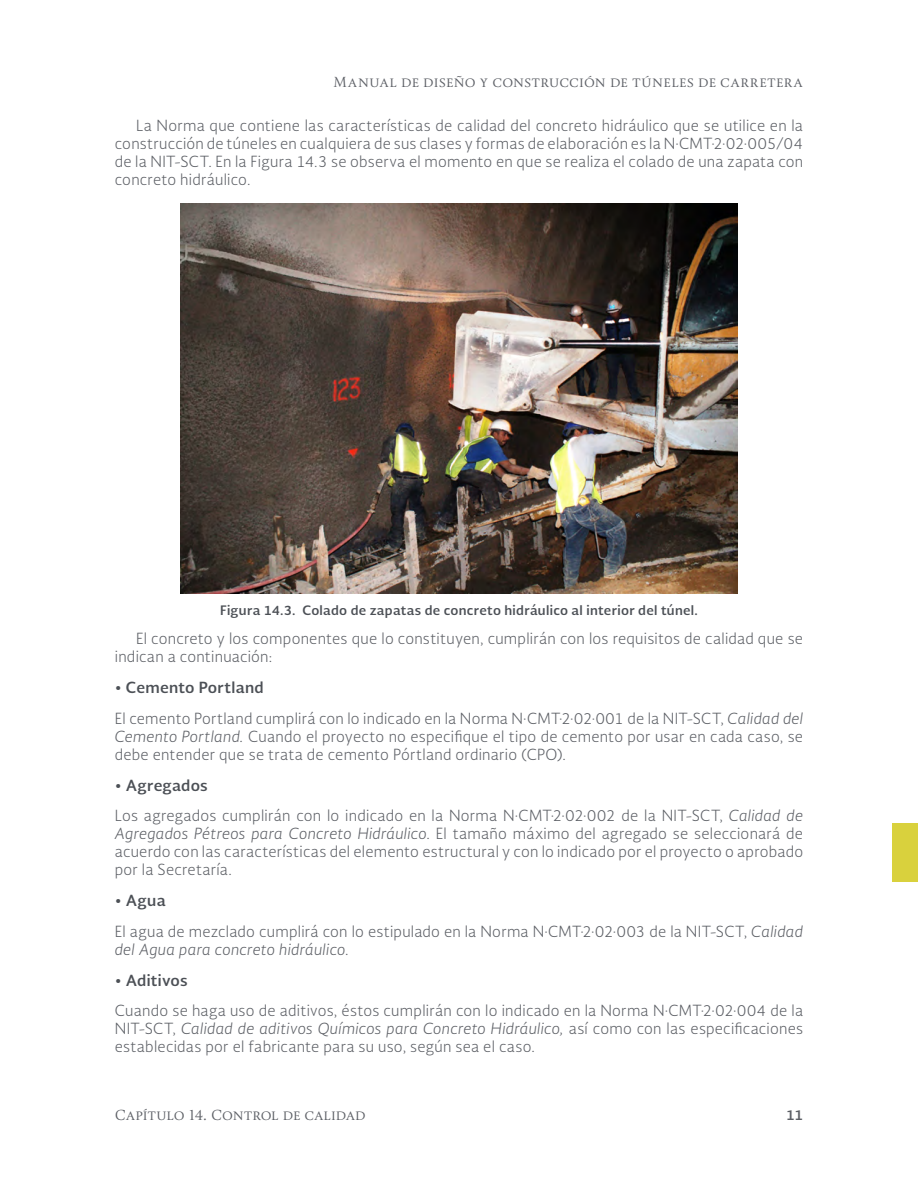
<style>
.page{position:relative;width:918px;height:1188px;background:#fff}
.page>*{position:absolute;margin:0;border:0;box-sizing:border-box;transform-origin:0 0}
.CONTENIDO_1er_PRRF{font:300 15px/18px "Soberana Sans";letter-spacing:.015em;color:#5c5f65;text-align:justify}
.CONTENIDO{font:300 15px/18px "Soberana Sans";letter-spacing:.015em;color:#5c5f65;text-align:justify}
.S_S_SBTIT{font:700 15px "Soberana Sans";letter-spacing:.015em;color:#4c5056}
.t1{font:13.5px "Soberana Titular";letter-spacing:.02em;color:#5d6066}
.t2{font:13.5px "Soberana Titular";color:#5c5f65}
.t3{font:700 13.5px "Soberana Sans";color:#5c5f65}
.PIE_DE_FOTO{font:700 12.75px "Soberana Sans";letter-spacing:.025em;color:#4c5056}
.s1{font-style:italic}
</style>
<div class="page">
<div style="left:892px;top:823px;width:26px;height:59px;background:#d9d13d"></div>
<img style="left:180px;top:203px;width:558px;height:391px">
<p class="t1" style="left:334px;top:73px;width:471px">Manual de diseño y construcción de túneles de carretera</p>
<p class="CONTENIDO" style="left:115px;top:116px;width:690px;text-indent:21px">La Norma que contiene las características de calidad del concreto hidráulico que se utilice en la construcción de túneles en cualquiera de sus clases y formas de elaboración es la N·CMT·2·02·005/04 de la NIT-SCT. En la Figura 14.3 se observa el momento en que se realiza el colado de una zapata con concreto hidráulico.</p>
<p class="PIE_DE_FOTO" style="left:220px;top:602px;width:479px">Figura 14.3. Colado de zapatas de concreto hidráulico al interior del túnel.</p>
<p class="CONTENIDO" style="left:115px;top:629px;width:690px;text-indent:21px">El concreto y los componentes que lo constituyen, cumplirán con los requisitos de calidad que se indican a continuación:</p>
<p class="S_S_SBTIT" style="left:115px;top:677px;width:150px">• Cemento Portland</p>
<p class="CONTENIDO_1er_PRRF" style="left:115px;top:709px;width:690px">El cemento Portland cumplirá con lo indicado en la Norma N·CMT·2·02·001 de la NIT-SCT, <span class="s1">Calidad del Cemento Portland.</span> Cuando el proyecto no especifique el tipo de cemento por usar en cada caso, se debe entender que se trata de cemento Pórtland ordinario (CPO).</p>
<p class="S_S_SBTIT" style="left:115px;top:775px;width:95px">• Agregados</p>
<p class="CONTENIDO_1er_PRRF" style="left:115px;top:806px;width:690px">Los agregados cumplirán con lo indicado en la Norma N·CMT·2·02·002 de la NIT-SCT, <span class="s1">Calidad de Agregados Pétreos para Concreto Hidráulico</span>. El tamaño máximo del agregado se seleccionará de acuerdo con las características del elemento estructural y con lo indicado por el proyecto o aprobado por la Secretaría.</p>
<p class="S_S_SBTIT" style="left:115px;top:890px;width:52px">• Agua</p>
<p class="CONTENIDO_1er_PRRF" style="left:115px;top:922px;width:690px">El agua de mezclado cumplirá con lo estipulado en la Norma N·CMT·2·02·003 de la NIT-SCT, <span class="s1">Calidad del Agua para concreto hidráulico</span>.</p>
<p class="S_S_SBTIT" style="left:115px;top:970px;width:74px">• Aditivos</p>
<p class="CONTENIDO_1er_PRRF" style="left:115px;top:1001px;width:690px">Cuando se haga uso de aditivos, éstos cumplirán con lo indicado en la Norma N·CMT·2·02·004 de la NIT-SCT, <span class="s1">Calidad de aditivos Químicos para Concreto Hidráulico,</span> así como con las especificaciones establecidas por el fabricante para su uso, según sea el caso.</p>
<p class="t2" style="left:115px;top:1106px;width:253px">Capítulo 14. Control de calidad</p>
<p class="t3" style="left:786px;top:1106px;width:19px">11</p>
</div>
